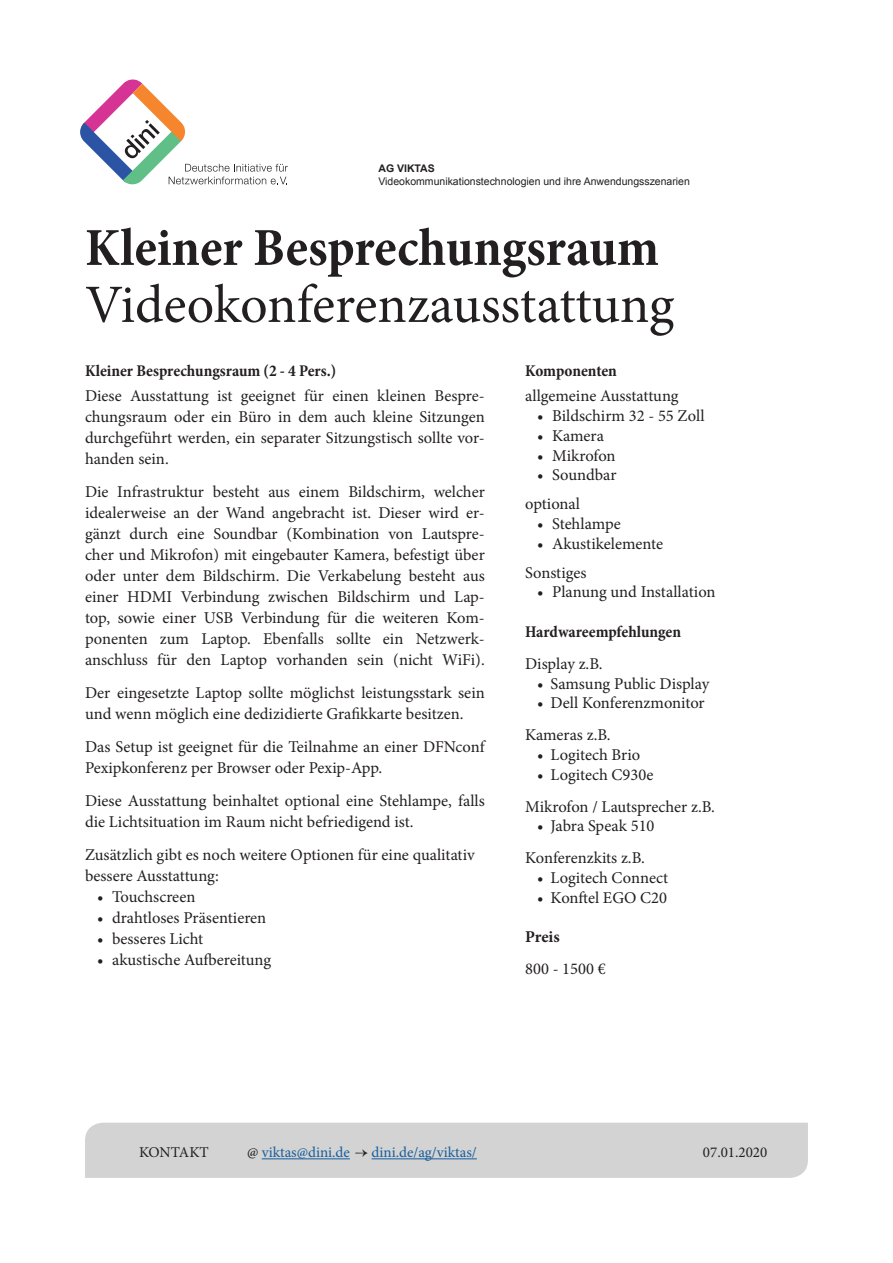
<style>
.page{position:relative;width:893px;height:1263px;background:#fff}
.page>*{position:absolute;margin:0;border:0;box-sizing:border-box;transform-origin:0 0}
.t1{font:54px "Minion Pro";letter-spacing:-.005em;color:#231f20}
.t2{font:700 condensed 54px "Minion Pro";color:#231f20}
.t3{font:16.5px/21px "Minion Pro";color:#231f20}
.t4{font:700 condensed 16.5px "Minion Pro";letter-spacing:-.005em;color:#231f20}
.t5{font:700 16.5px "Minion Pro";letter-spacing:-.005em;color:#231f20}
.t6{font:15px "Minion Pro";color:#175d9e}
.t7{font:15px "Minion Pro";color:#231f20}
.t8{font:10.5px "Arial";color:#231f20}
.t9{font:700 10.5px "Arial";color:#231f20}
.s1{color:#231f20}
</style>
<div class="page">
<svg style="left:80px;top:79px;width:208px;height:106px"></svg>
<div style="left:85px;top:1123px;width:723px;height:55px;background:#d2d3d2"></div>
<hr style="left:262px;top:1158px;width:88px;height:1px;background:#175d9e">
<hr style="left:372px;top:1158px;width:105px;height:1px;background:#175d9e">
<p class="t9" style="left:378px;top:162px;width:58px">AG VIKTAS</p>
<p class="t8" style="left:378px;top:174px;width:313px">Videokommunikationstechnologien und ihre Anwendungsszenarien</p>
<h1 class="t2" style="left:85px;top:210px;width:575px">Kleiner Besprechungsraum</h1>
<h1 class="t1" style="left:85px;top:268px;width:591px">Videokonferenzausstattung</h1>
<p class="t4" style="left:85px;top:360px;width:253px">Kleiner Besprechungsraum (2 - 4 Pers.)</p>
<p class="t3" style="left:85px;top:385px;width:401px;text-align:justify">Diese Ausstattung ist geeignet für einen kleinen Bespre&shy;chungsraum oder ein Büro in dem auch kleine Sitzungen durchgeführt werden, ein separater Sitzungstisch sollte vor&shy;handen sein.</p>
<p class="t3" style="left:85px;top:481px;width:401px;text-align:justify">Die Infrastruktur besteht aus einem Bildschirm, welcher idealerweise an der Wand angebracht ist. Dieser wird er&shy;gänzt durch eine Soundbar (Kombination von Lautspre&shy;cher und Mikrofon) mit eingebauter Kamera, befestigt über oder unter dem Bildschirm. Die Verkabelung besteht aus einer HDMI Verbindung zwischen Bildschirm und Lap&shy;top, sowie einer USB Verbindung für die weiteren Kom&shy;ponenten zum Laptop. Ebenfalls sollte ein Netzwerk&shy;anschluss für den Laptop vorhanden sein (nicht WiFi).</p>
<p class="t3" style="left:85px;top:682px;width:401px">Der eingesetzte Laptop sollte möglichst leistungsstark sein und wenn möglich eine dedizidierte Grafikkarte besitzen.</p>
<p class="t3" style="left:85px;top:736px;width:401px">Das Setup ist geeignet für die Teilnahme an einer DFNconf<br>Pexipkonferenz per Browser oder Pexip-App.</p>
<p class="t3" style="left:85px;top:790px;width:401px">Diese Ausstattung beinhaltet optional eine Stehlampe, falls die Lichtsituation im Raum nicht befriedigend ist.</p>
<p class="t3" style="left:85px;top:844px;width:391px">Zusätzlich gibt es noch weitere Optionen für eine qualitativ bessere Ausstattung:</p>
<p class="t3" style="left:97px;top:886px;width:100px">• Touchscreen</p>
<p class="t3" style="left:97px;top:907px;width:171px">• drahtloses Präsentieren</p>
<p class="t3" style="left:97px;top:928px;width:108px">• besseres Licht</p>
<p class="t3" style="left:97px;top:949px;width:176px">• akustische Aufbereitung</p>
<p class="t4" style="left:525px;top:360px;width:93px">Komponenten</p>
<p class="t3" style="left:525px;top:385px;width:155px">allgemeine Ausstattung</p>
<p class="t3" style="left:537px;top:405px;width:169px">• Bildschirm 32 - 55 Zoll</p>
<p class="t3" style="left:537px;top:425px;width:68px">• Kamera</p>
<p class="t3" style="left:537px;top:445px;width:80px">• Mikrofon</p>
<p class="t3" style="left:525px;top:461px;width:93px;line-height:28.8px;text-indent:12px">• Soundbar optional</p>
<p class="t3" style="left:537px;top:513px;width:85px">• Stehlampe</p>
<p class="t3" style="left:525px;top:529px;width:140px;line-height:28.8px;text-indent:12px">• Akustikelemente<br>Sonstiges</p>
<p class="t3" style="left:537px;top:582px;width:180px">• Planung und Installation</p>
<p class="t4" style="left:525px;top:620px;width:157px">Hardwareempfehlungen</p>
<p class="t3" style="left:525px;top:653px;width:79px">Display z.B.</p>
<p class="t3" style="left:537px;top:673px;width:174px">• Samsung Public Display</p>
<p class="t3" style="left:525px;top:687px;width:181px;line-height:31.8px;text-indent:12px">• Dell Konferenzmonitor<br>Kameras z.B.</p>
<p class="t3" style="left:537px;top:744px;width:105px">• Logitech Brio</p>
<p class="t3" style="left:525px;top:759px;width:191px;line-height:31.8px;text-indent:12px">• Logitech C930e<br>Mikrofon / Lautsprecher z.B.</p>
<p class="t3" style="left:525px;top:810px;width:131px;line-height:31.8px;text-indent:12px">• Jabra Speak 510<br>Konferenzkits z.B.</p>
<p class="t3" style="left:537px;top:867px;width:133px">• Logitech Connect</p>
<p class="t3" style="left:537px;top:887px;width:131px">• Konftel EGO C20</p>
<p class="t5" style="left:525px;top:925px;width:36px">Preis</p>
<p class="t3" style="left:525px;top:958px;width:82px">800 - 1500 €</p>
<p class="t7" style="left:139px;top:1142px;width:71px">KONTAKT</p>
<p class="t6" style="left:247px;top:1142px;width:231px"><span class="s1">@</span> viktas@dini.de <span class="s1">→</span> dini.de/ag/viktas/</p>
<p class="t7" style="left:703px;top:1142px;width:66px">07.01.2020</p>
</div>
